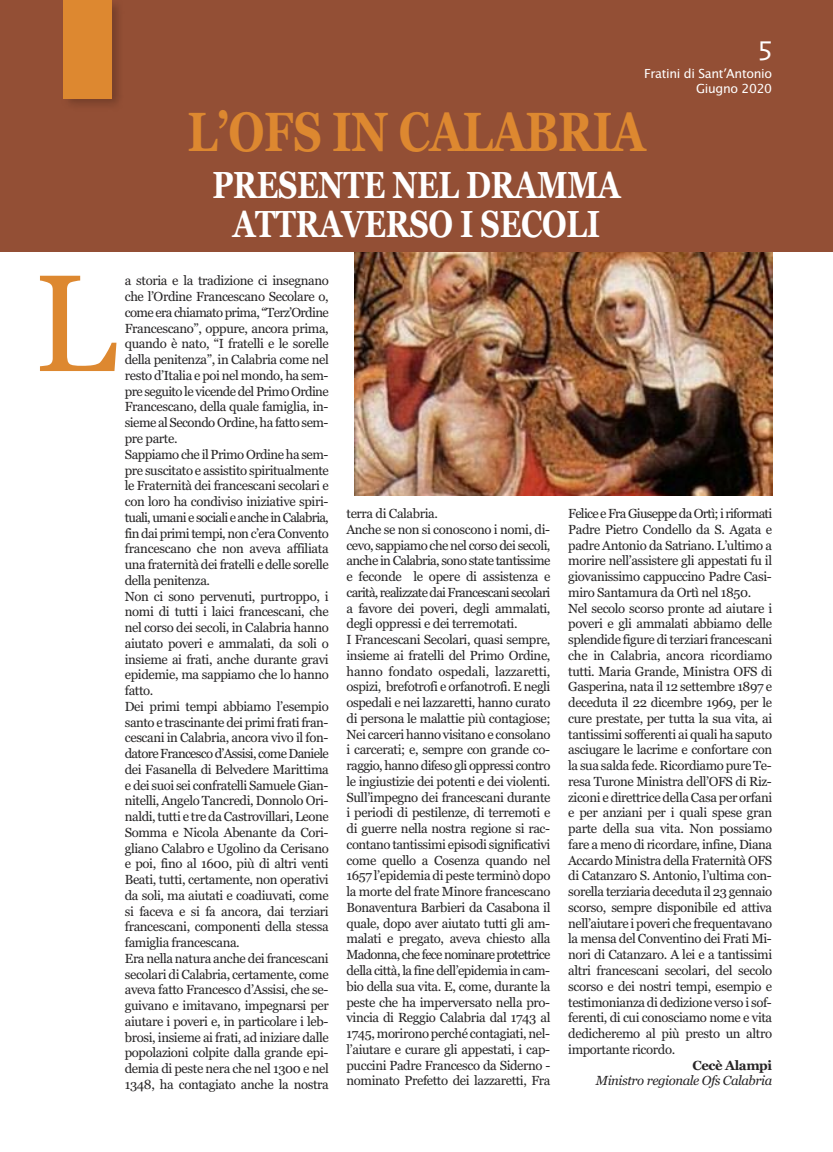
<style>
.page{position:relative;width:833px;height:1152px;background:#fff}
.page>*{position:absolute;margin:0;border:0;box-sizing:border-box;transform-origin:0 0}
.t1{font:137.5px "Georgia";color:#dd8830}
.t2{font:700 55px "Georgia";letter-spacing:-.01em;color:#dd8830;scale:.8 1}
.t3{font:700 37.5px/38.8px "Georgia";letter-spacing:-.01em;color:#fff;text-align:center;scale:.8 1}
.t4{font:30px "Skia";color:#fff}
.t5{font:13.12px/15.8px "Georgia";letter-spacing:-.03em;color:#272526}
.t6{font:italic 13.12px "Georgia";letter-spacing:-.03em;color:#272526}
.t7{font:700 13.12px "Georgia";letter-spacing:-.03em;color:#272526}
.t8{font:12.5px/15px "Lucida Grande";letter-spacing:-.025em;color:#fff;text-align:right}
.s1{font-family:"Verdana"}
</style>
<div class="page">
<img style="left:355px;top:251px;width:417px;height:244px">
<div style="left:0;top:0;width:833px;height:251px;background:#934f35"></div>
<img style="left:63px;top:0;width:56px;height:105px">
<div style="left:64px;top:0;width:48px;height:98px;background:#dd8830"></div>
<h3 class="t4" style="left:758px;top:28px;width:16px">5</h3>
<p class="t8" style="left:644px;top:66px;width:130px">Fratini di Sant<span class="s1">’</span>Antonio<br>Giugno 2020</p>
<h2 class="t2" style="left:187px;top:100px;width:574px">L’OFS IN CALABRIA</h2>
<h3 class="t3" style="left:212px;top:165px;width:512px">PRESENTE NEL DRAMMA<br>ATTRAVERSO I SECOLI</h3>
<h1 class="t1" style="left:33px;top:243px;width:85px">L</h1>
<p class="t5" style="left:125px;top:273px;width:205px">a storia e la tradizione ci insegnano che l’Ordine Francescano Secolare o, come era chiamato prima, “Terz’Ordine Francescano”, oppure, ancora prima, quando è nato, “I fratelli e le sorelle della penitenza”, in Calabria come nel resto d’Italia e poi nel mondo, ha sem&shy;pre seguito le vicende del Primo Ordine Francescano, della quale famiglia, in&shy;sieme al Secondo Ordine, ha fatto sem&shy;pre parte.<br>Sappiamo che il Primo Ordine ha sem&shy;pre suscitato e assistito spiritualmente le Fraternità dei francescani secolari e con loro ha condiviso iniziative spiri&shy;tuali, umani e sociali e anche in Calabria, fin dai primi tempi, non c’era Convento francescano che non aveva affiliata una fraternità dei fratelli e delle sorelle della penitenza.<br>Non ci sono pervenuti, purtroppo, i nomi di tutti i laici francescani, che nel corso dei secoli, in Calabria hanno aiutato poveri e ammalati, da soli o insieme ai frati, anche durante gravi epidemie, ma sappiamo che lo hanno fatto.<br>Dei primi tempi abbiamo l’esempio santo e trascinante dei primi frati fran&shy;cescani in Calabria, ancora vivo il fon&shy;datore Francesco d’Assisi, come Daniele dei Fasanella di Belvedere Marittima e dei suoi sei confratelli Samuele Gian&shy;nitelli, Angelo Tancredi, Donnolo Ori&shy;naldi, tutti e tre da Castrovillari, Leone Somma e Nicola Abenante da Cori&shy;gliano Calabro e Ugolino da Cerisano e poi, fino al 1600, più di altri venti Beati, tutti, certamente, non operativi da soli, ma aiutati e coadiuvati, come si faceva e si fa ancora, dai terziari francescani, componenti della stessa famiglia francescana.<br>Era nella natura anche dei francescani secolari di Calabria, certamente, come aveva fatto Francesco d’Assisi, che se&shy;guivano e imitavano, impegnarsi per aiutare i poveri e, in particolare i leb&shy;brosi, insieme ai frati, ad iniziare dalle popolazioni colpite dalla grande epi&shy;demia di peste nera che nel 1300 e nel 1348, ha contagiato anche la nostra</p>
<p class="t5" style="left:346px;top:505px;width:205px">terra di Calabria.<br>Anche se non si conoscono i nomi, di&shy;cevo, sappiamo che nel corso dei secoli, anche in Calabria, sono state tantissime e feconde le opere di assistenza e carità, realizzate dai Francescani secolari a favore dei poveri, degli ammalati, degli oppressi e dei terremotati.<br>I Francescani Secolari, quasi sempre, insieme ai fratelli del Primo Ordine, hanno fondato ospedali, lazzaretti, ospizi, brefotrofi e orfanotrofi. E negli ospedali e nei lazzaretti, hanno curato di persona le malattie più contagiose; Nei carceri hanno visitano e consolano i carcerati; e, sempre con grande co&shy;raggio, hanno difeso gli oppressi contro le ingiustizie dei potenti e dei violenti.<br>Sull’impegno dei francescani durante i periodi di pestilenze, di terremoti e di guerre nella nostra regione si rac&shy;contano tantissimi episodi significativi come quello a Cosenza quando nel 1657 l’epidemia di peste terminò dopo la morte del frate Minore francescano Bonaventura Barbieri da Casabona il quale, dopo aver aiutato tutti gli am&shy;malati e pregato, aveva chiesto alla Madonna, che fece nominare protettrice della città, la fine dell’epidemia in cam&shy;bio della sua vita. E, come, durante la peste che ha imperversato nella pro&shy;vincia di Reggio Calabria dal 1743 al 1745, morirono perché contagiati, nel&shy;l’aiutare e curare gli appestati, i cap&shy;puccini Padre Francesco da Siderno - nominato Prefetto dei lazzaretti, Fra</p>
<p class="t5" style="left:568px;top:505px;width:205px">Felice e Fra Giuseppe da Ortì; i riformati Padre Pietro Condello da S. Agata e padre Antonio da Satriano. L’ultimo a morire nell’assistere gli appestati fu il giovanissimo cappuccino Padre Casi&shy;miro Santamura da Ortì nel 1850.<br>Nel secolo scorso pronte ad aiutare i poveri e gli ammalati abbiamo delle splendide figure di terziari francescani che in Calabria, ancora ricordiamo tutti. Maria Grande, Ministra OFS di Gasperina, nata il 12 settembre 1897 e deceduta il 22 dicembre 1969, per le cure prestate, per tutta la sua vita, ai tantissimi sofferenti ai quali ha saputo asciugare le lacrime e confortare con la sua salda fede. Ricordiamo pure Te&shy;resa Turone Ministra dell’OFS di Riz&shy;ziconi e direttrice della Casa per orfani e per anziani per i quali spese gran parte della sua vita. Non possiamo fare a meno di ricordare, infine, Diana Accardo Ministra della Fraternità OFS di Catanzaro S. Antonio, l’ultima con&shy;sorella terziaria deceduta il 23 gennaio scorso, sempre disponibile ed attiva nell’aiutare i poveri che frequentavano la mensa del Conventino dei Frati Mi&shy;nori di Catanzaro. A lei e a tantissimi altri francescani secolari, del secolo scorso e dei nostri tempi, esempio e testimonianza di dedizione verso i sof&shy;ferenti, di cui conosciamo nome e vita dedicheremo al più presto un altro importante ricordo.</p>
<p class="t7" style="left:692px;top:1057px;width:81px">Cecè Alampi</p>
<p class="t6" style="left:596px;top:1073px;width:178px">Ministro regionale Ofs Calabria</p>
</div>
